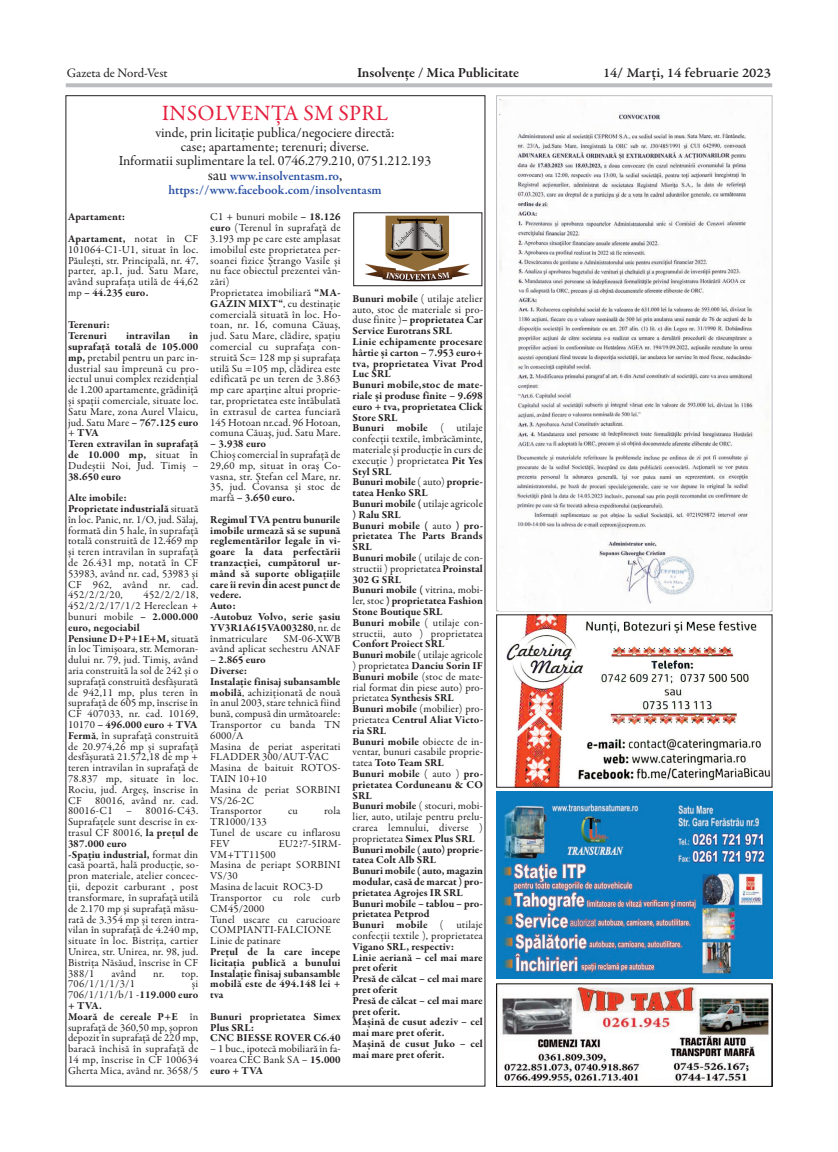
<style>
.page{position:relative;width:838px;height:1152px;background:#fff}
.page>*{position:absolute;margin:0;border:0;box-sizing:border-box;transform-origin:0 0}
.t1{font:22px "Garamond Premr Pro";letter-spacing:.02em;color:#e41f3e}
.t2{font:14px/14px "Garamond Premr Pro";color:#231f20;text-align:center}
.t3{font:600 14px "Garamond Premr Pro";letter-spacing:-.01em;color:#231f20}
.t4{font:14px "Garamond Premr Pro Med Capt";color:#231f20}
.t5{font:600 13px/13.8px "Garamond Premr Pro";color:#2951a3;text-align:center}
.t6{font:13px "Garamond Premr Pro";letter-spacing:-.01em;color:#231f20}
.t7{font:10.8px/10.8px "Garamond Premr Pro";letter-spacing:.015em;color:#231f20}
.t8{font:700 10.8px/10.8px "Garamond Premr Pro";letter-spacing:.01em;color:#231f20}
.s1{font-weight:400;font-size:16px;color:#231f20}
.s2{color:#231f20}
.s3{font-weight:400}
.s4{font-weight:700}
.s5{color:#1e1b1b}
</style>
<div class="page">
<svg style="left:66px;top:83px;width:706px;height:4px;background:#c0c1c4"></svg>
<img style="left:365px;top:215px;width:105px;height:67px">
<div style="left:353px;top:213px;width:129px;height:73px;border:1px solid #231f20"></div>
<img style="left:496px;top:983px;width:276px;height:103px">
<img style="left:506px;top:617px;width:264px;height:168px">
<img style="left:496px;top:791px;width:276px;height:187px">
<img style="left:499px;top:99px;width:255px;height:351px">
<svg style="left:515px;top:454px;width:235px;height:150px"></svg>
<p class="t6" style="left:67px;top:68px;width:102px">Gazeta de nord-vest</p>
<p class="t3" style="left:357px;top:68px;width:163px">Insolvenţe / Mica Publicitate</p>
<p class="t4" style="left:603px;top:68px;width:169px">14/ Marți, 14 februarie 2023</p>
<p class="t1" style="left:162px;top:105px;width:228px">Insolvenţa sM sPRl</p>
<p class="t2" style="left:119px;top:126px;width:314px">vinde, prin licitaţie publica/negociere directă:<br>case; apartamente; terenuri; diverse.<br>Informatii suplimentare la tel. 0746.279.210, 0751.212.193</p>
<p class="t5" style="left:168px;top:170px;width:214px"><span class="s1">sau</span> www.insolventasm.ro<span class="s2">, </span>https://www.facebook.com/insolventasm</p>
<p class="t8" style="left:68px;top:207px;width:132px;line-height:21.6px">Apartament:<br>Apartament, <span class="s3">notat în CF</span></p>
<p class="t7" style="left:68px;top:245px;width:132px;text-align:justify">101064-C1-U1, situat în loc.<br>Păulești, str. Principală, nr. 47, parter, ap.1, jud. satu Mare, având suprafața utilă de 44,62 mp <span class="s4">– 44.235 euro.</span></p>
<p class="t8" style="left:68px;top:321px;width:44px">Terenuri:<br>Terenuri</p>
<p class="t8" style="left:126px;top:331px;width:46px">intravilan</p>
<p class="t7" style="left:68px;top:331px;width:132px;text-indent:121px"><span class="s4">în suprafață totală de 105.000 mp,</span> pretabil pentru un parc in&shy;dustrial sau împreună cu pro&shy;iectul unui complex rezidențial de 1.200 apartamente, grădiniță și spații comerciale, situate loc. satu Mare, zona aurel vlaicu, jud. satu Mare <span class="s4">– 767.125 euro </span>+ <span class="s4">TVA<br>Teren extravilan în suprafață de 10.000 mp,</span> situat în<br>Dudeștii noi, Jud. Timiș –<br><span class="s4">38.650 euro</span></p>
<p class="t7" style="left:68px;top:493px;width:132px"><span class="s4">Alte imobile:<br>Proprietate industrială</span> situată în loc. Panic, nr. 1/o, jud. sălaj, formată din 5 hale, în suprafață totală construită de 12.469 mp și teren intravilan în suprafață de 26.431 mp, notată în CF<br>53983, având nr. cad, 53983 și<br>CF 962, având nr. cad.<br>452/2/2/20,</p>
<p class="t7" style="left:68px;top:591px;width:132px;text-indent:75px">452/2/2/18,<br>452/2/2/17/1/2 Hereclean + bunuri mobile <span class="s4">– 2.000.000 euro, negociabil<br>Pensiune D+P+1E+M,</span> situată în loc Timișoara, str. Memoran&shy;dului nr. 79, jud. Timiș, având aria construită la sol de 242 și o suprafață construită desfășurată de 942,11 mp, plus teren în suprafață de 605 mp, înscrise în<br>CF 407033, nr. cad. 10169,<br>10170 <span class="s4">– 496.000 euro + TVA<br>Fermă</span>, în suprafață construită de 20.974,26 mp și suprafață desfășurată 21.572,18 de mp + teren intravilan în suprafață de<br>78.837 mp, situate în loc.<br>Rociu, jud. argeș, înscrise în<br>CF 80016, având nr. cad.<br>80016-C1 – 80016-C43. suprafațele sunt descrise în ex&shy;trasul CF 80016, <span class="s4">la prețul de<br>387.000 euro<br>-Spațiu industrial,</span> format din casă poartă, hală producţie, so&shy;pron materiale, atelier concec&shy;ţii, depozit carburant , post transformare, în suprafaţă utilă de 2.170 mp şi suprafaţă măsu&shy;rată de 3.354 mp și teren intra&shy;vilan în suprafață de 4.240 mp, situate în loc. Bistrița, cartier<br>Unirea, str. Unirea, nr. 98, jud.<br>Bistrița năsăud, înscrise în CF<br>388/1</p>
<p class="t7" style="left:111px;top:969px;width:26px">având</p>
<p class="t7" style="left:153px;top:969px;width:47px">nr. top.</p>
<p class="t7" style="left:68px;top:979px;width:68px">706/1/1/1/3/1</p>
<p class="t7" style="left:68px;top:979px;width:132px;text-indent:124px">și<br>706/1/1/1/b/1 -<span class="s4">119.000 euro + TVA.<br>Moară de cereale P+E</span> în suprafață de 360,50 mp, șopron depozit în suprafață de 220 mp, baracă închisă în suprafață de<br>14 mp, înscrise în CF 100634<br>Gherta Mica, având nr. 3658/5</p>
<p class="t7" style="left:210px;top:213px;width:132px">C1 + bunuri mobile <span class="s4">– 18.126 euro</span> (Terenul în suprafață de<br>3.193 mp pe care este amplasat imobilul este proprietatea per&shy;soanei fizice Ștrango vasile și nu face obiectul prezentei vân&shy;zări)<br>Proprietatea imobiliară <span class="s4">“MA-<br>GAZIN MIXT“</span>, cu destinaţie comercială situată în loc. Ho&shy;toan, nr. 16, comuna Căuaș, jud. satu Mare, clădire, spațiu comercial cu suprafața con&shy;struită sc= 128 mp și suprafața utilă su =105 mp, clădirea este edificată pe un teren de 3.863 mp care aparține altui proprie&shy;tar, proprietatea este întăbulată în extrasul de cartea funciară<br>145 Hotoan nr.cad. 96 Hotoan, comuna Căuaș, jud. satu Mare.</p>
<p class="t7" style="left:210px;top:439px;width:132px"><span class="s4">– 3.938 euro<br></span>Chioș comercial în suprafață de<br>29,60 mp, situat în oraș Co&shy;vasna, str. Ștefan cel Mare, nr.<br>35, jud. Covansa și stoc de marfă <span class="s4">– 3.650 euro.</span></p>
<p class="t8" style="left:210px;top:515px;width:132px">Regimul TVA pentru bunurile imobile urmează să se supună reglementărilor legale în vi&shy;goare la data perfectării tranzacției, cumpătorul ur&shy;mând să suporte obligațiile care îi revin din acest punct de vedere.<br><span class="s5">Auto:<br></span>-Autobuz Volvo, serie șasiu<br>YV3R1A615VA003280<span class="s3">, nr. de înmatriculare</span></p>
<p class="t7" style="left:210px;top:634px;width:132px;text-align:right">sM-06-XWB<br>având aplicat sechestru anaF</p>
<p class="t7" style="left:210px;top:655px;width:132px">– <span class="s4">2.865 euro<br>Diverse:<br>Instalație finisaj subansamble mobilă</span>, achiziționată de nouă în anul 2003, stare tehnică fiind bună, compusă din următoarele:<br>Transportor cu banda Tn<br>6000/a<br>Masina de periat asperitati<br>FlaDDeR 300/aUT-vaC<br>Masina de baituit RoTos-<br>TaIn 10+10<br>Masina de periat soRBInI vs/26-2C<br>Transportor</p>
<p class="t7" style="left:288px;top:807px;width:11px">cu</p>
<p class="t7" style="left:324px;top:807px;width:18px">rola</p>
<p class="t7" style="left:210px;top:817px;width:132px">TR1000/133<br>Tunel de uscare cu inflarosu<br>Fev</p>
<p class="t7" style="left:278px;top:839px;width:64px">eU2?7-5IRM-</p>
<p class="t7" style="left:210px;top:850px;width:132px">vM+TT11500<br>Masina de periapt soRBInI vs/30<br>Masina de lacuit RoC3-D<br>Transportor cu role curb<br>CM45/2000<br>Tunel uscare cu carucioare<br>CoMPIanTI-FalCIone linie de patinare<br><span class="s4">Prețul de la care începe licitația publică a bunului<br>Instalație finisaj subansamble mobilă este de 494.148 lei + tva</span></p>
<p class="t8" style="left:210px;top:1012px;width:132px">Bunuri proprietatea Simex<br>Plus SRL:<br>CNC BIESSE ROVER C6.40</p>
<p class="t7" style="left:210px;top:1044px;width:132px;text-align:justify">– 1 buc., ipotecă mobiliară în fa&shy;voarea CeC Bank sa – <span class="s4">15.000 euro + TVA</span></p>
<p class="t8" style="left:352px;top:294px;width:132px">Bunuri mobile <span class="s3">( utilaje atelier auto, stoc de materiale si pro&shy;duse finite )</span>– proprietatea Car<br>Service Eurotrans SRL<br>Linie echipamente procesare hârtie și carton – 7.953 euro+ tva, proprietatea Vivat Prod<br>Luc SRL<br>Bunuri mobile,stoc de mate&shy;riale și produse finite – 9.698 euro + tva, proprietatea Click<br>Store SRL<br>Bunuri mobile <span class="s3">( utilaje confecții textile, îmbrăcăminte, materiale și producție în curs de execuție ) proprietatea</span> Pit Yes<br>Styl SRL<br>Bunuri mobile <span class="s3">( auto)</span> proprie&shy;tatea Henko SRL<br>Bunuri mobile ( <span class="s3">utilaje agricole </span>) Ralu SRL<br>Bunuri mobile ( <span class="s3">auto</span> ) pro&shy;prietatea The Parts Brands<br>SRL<br>Bunuri mobile <span class="s3">( utilaje de con&shy;structii ) proprietatea</span> Proinstal<br>302 G SRL<br>Bunuri mobile ( <span class="s3">vitrina, mobi&shy;ler, stoc</span> ) proprietatea Fashion<br>Stone Boutique SRL<br>Bunuri mobile <span class="s3">( utilaje con&shy;structii, auto ) proprietatea<br></span>Confort Proiect SRL<br>Bunuri mobile <span class="s3">( utilaje agricole ) proprietatea</span> Danciu Sorin IF<br>Bunuri mobile <span class="s3">(stoc de mate&shy;rial format din piese auto) pro&shy;prietatea</span> Synthesis SRL<br>Bunuri mobile <span class="s3">(mobilier) pro&shy;prietatea</span> Centrul Aliat Victo&shy;ria SRL<br>Bunuri mobile <span class="s3">obiecte de in&shy;ventar, bunuri casabile proprie&shy;tatea</span> Toto Team SRL<br>Bunuri mobile <span class="s3">( auto )</span> pro&shy;prietatea Corduneanu &amp; CO<br>SRL<br>Bunuri mobile <span class="s3">( stocuri, mobi&shy;lier, auto, utilaje pentru prelu&shy;crarea lemnului, diverse ) proprietatea</span> Simex Plus SRL<br>Bunuri mobile ( auto) proprie&shy;tatea Colt Alb SRL<br>Bunuri mobile ( auto, magazin modular, casă de marcat ) pro&shy;prietatea Agrojes IR SRL<br>Bunuri mobile – tablou – pro&shy;prietatea Petprod<br>Bunuri mobile <span class="s3">( utilaje confecții textile ), proprietatea<br></span>Vigano SRL, respectiv:<br>Linie aeriană – cel mai mare pret oferit<br>Presă de călcat – cel mai mare pret oferit<br>Presă de călcat – cel mai mare pret oferit.<br>Mașină de cusut adeziv – cel mai mare pret oferit.<br>Mașină de cusut Juko – cel mai mare pret oferit.</p>
</div>
